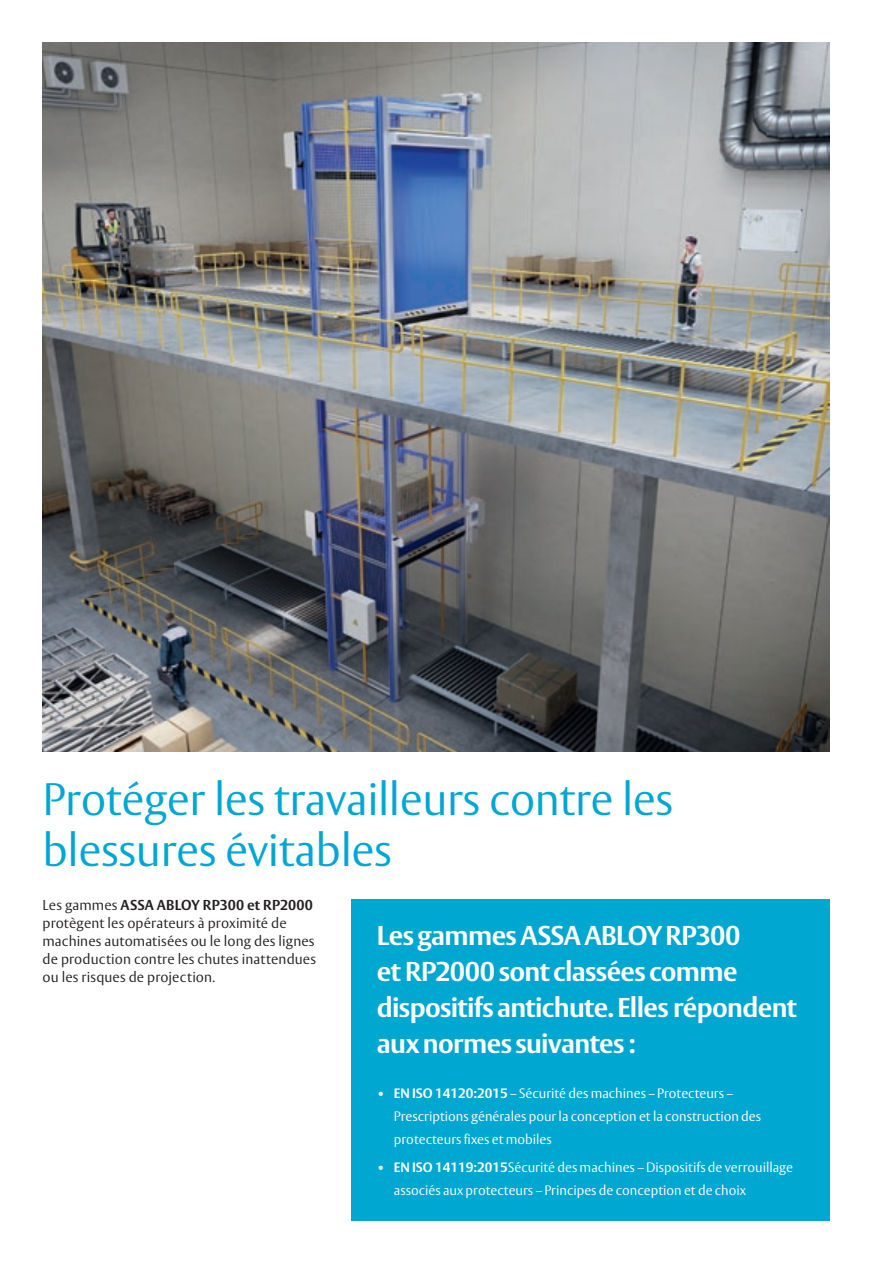
<style>
.page{position:relative;width:872px;height:1263px;background:#fff}
.page>*{position:absolute;margin:0;border:0;box-sizing:border-box;transform-origin:0 0}
.t1{font:300 45px/51px "ASSA Vesta";letter-spacing:-.01em;color:#00a7d1}
.t2{font:700 27px/36px "ASSA Vesta";letter-spacing:-.025em;color:#fff}
.t3{font:300 14.25px/18px "ASSA Vesta";letter-spacing:.005em;color:#231f20}
.t4{font:300 13.5px/23.1px "ASSA Vesta";color:#fff}
.s1{font-weight:700}
</style>
<div class="page">
<div style="left:351px;top:898px;width:478px;height:322px;background:#00a7d1"></div>
<img style="left:43px;top:43px;width:786px;height:709px">
<h1 class="t1" style="left:43px;top:776px;width:632px">Protéger les travailleurs contre les blessures évitables</h1>
<p class="t3" style="left:43px;top:896px;width:275px">Les gammes <span class="s1">ASSA ABLOY RP300 et RP2000 </span>protègent les opérateurs à proximité de machines automatisées ou le long des lignes de production contre les chutes inattendues ou les risques de projection.</p>
<h2 class="t2" style="left:377px;top:918px;width:421px">Les gammes ASSA ABLOY RP300<br>et RP2000 sont classées comme dispositifs antichute. Elles répondent aux normes suivantes :</h2>
<p class="t4" style="left:394px;top:1082px;width:369px;text-indent:-17px"><span class="s1">• EN ISO 14120:2015</span> – Sécurité des machines – Protecteurs –<br>Prescriptions générales pour la conception et la construction des protecteurs fixes et mobiles</p>
<p class="t4" style="left:394px;top:1156px;width:401px;text-indent:-17px"><span class="s1">• EN ISO 14119:2015</span>Sécurité des machines – Dispositifs de verrouillage associés aux protecteurs – Principes de conception et de choix</p>
</div>
